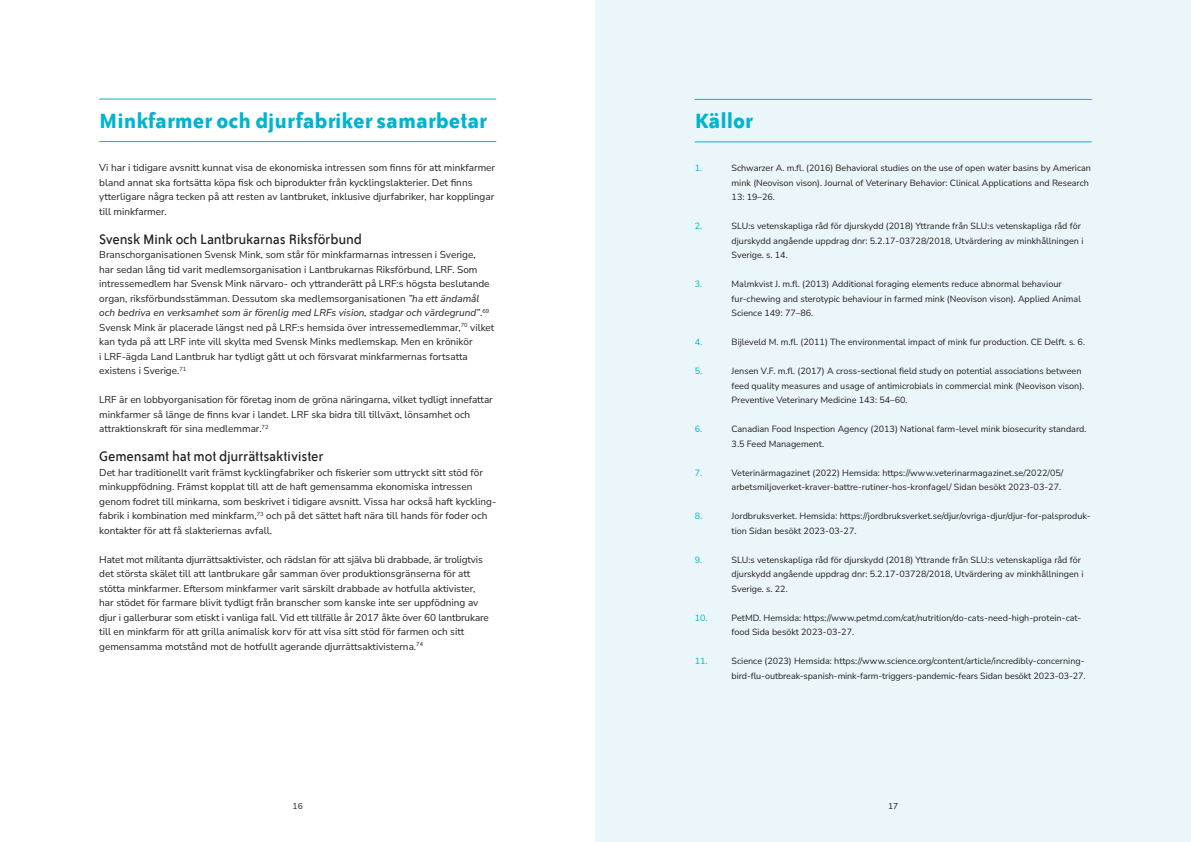
<style>
.page{position:relative;width:1191px;height:842px;background:#fff}
.page>*{position:absolute;margin:0;border:0;box-sizing:border-box;transform-origin:0 0}
.t1{font:700 24px "ITC Bailey Sans Com";color:#00b4d1}
.t2{font:16px "ITC Bailey Sans Com";letter-spacing:-.015em;color:#231f20}
.t3{font:10px/14.5px "Nunito Sans";color:#231f20}
.t4{font:9px/14.5px "Nunito Sans";color:#231f20}
.t5{font:9px "Nunito Sans";color:#00b4d1}
.t6{font:8.5px "Nunito Sans";color:#231f20}
.s1{font-style:italic}
</style>
<div class="page">
<hr style="left:99px;top:141px;width:397px;height:1px;background:#00b4d1">
<hr style="left:99px;top:99px;width:397px;height:1px;background:#00b4d1">
<div style="left:595px;top:0;width:596px;height:842px;background:#eaf6f9"></div>
<hr style="left:694px;top:141px;width:397px;height:1px;background:#00b4d1">
<hr style="left:694px;top:99px;width:397px;height:1px;background:#00b4d1">
<h1 class="t1" style="left:99px;top:106px;width:389px">Minkfarmer och djurfabriker samarbetar</h1>
<p class="t3" style="left:99px;top:160px;width:397px">Vi har i tidigare avsnitt kunnat visa de ekonomiska intressen som finns för att minkfarmer bland annat ska fortsätta köpa fisk och biprodukter från kycklingslakterier. Det finns ytterligare några tecken på att resten av lantbruket, inklusive djurfabriker, har kopplingar till minkfarmer.</p>
<h2 class="t2" style="left:99px;top:230px;width:264px">Svensk Mink och Lantbrukarnas Riksförbund</h2>
<p class="t3" style="left:99px;top:247px;width:396px">Branschorganisationen Svensk Mink, som står för minkfarmarnas intressen i Sverige,<br>har sedan lång tid varit medlemsorganisation i Lantbrukarnas Riksförbund, LRF. Som intressemedlem har Svensk Mink närvaro- och yttranderätt på LRF:s högsta beslutande organ, riksförbundsstämman. Dessutom ska medlemsorganisationen <span class="s1">”ha ett ändamål och bedriva en verksamhet som är förenlig med LRFs vision, stadgar och värdegrund”</span>.<sup>69<br></sup>Svensk Mink är placerade längst ned på LRF:s hemsida över intressemedlemmar,<sup>70</sup> vilket kan tyda på att LRF inte vill skylta med Svensk Minks medlemskap. Men en krönikör<br>i LRF-ägda Land Lantbruk har tydligt gått ut och försvarat minkfarmernas fortsatta existens i Sverige.<sup>71</sup></p>
<p class="t3" style="left:99px;top:392px;width:395px">LRF är en lobbyorganisation för företag inom de gröna näringarna, vilket tydligt innefattar minkfarmer så länge de finns kvar i landet. LRF ska bidra till tillväxt, lönsamhet och attraktionskraft för sina medlemmar.<sup>72</sup></p>
<h2 class="t2" style="left:99px;top:447px;width:226px">Gemensamt hat mot djurrättsaktivister</h2>
<p class="t3" style="left:99px;top:464px;width:398px">Det har traditionellt varit främst kycklingfabriker och fiskerier som uttryckt sitt stöd för minkuppfödning. Främst kopplat till att de haft gemensamma ekonomiska intressen genom fodret till minkarna, som beskrivet i tidigare avsnitt. Vissa har också haft kyckling&shy;fabrik i kombination med minkfarm,<sup>73</sup> och på det sättet haft nära till hands för foder och kontakter för att få slakteriernas avfall.</p>
<p class="t3" style="left:99px;top:551px;width:391px">Hatet mot militanta djurrättsaktivister, och rädslan för att själva bli drabbade, är troligtvis det största skälet till att lantbrukare går samman över produktionsgränserna för att stötta minkfarmer. Eftersom minkfarmer varit särskilt drabbade av hotfulla aktivister, har stödet för farmare blivit tydligt från branscher som kanske inte ser uppfödning av djur i gallerburar som etiskt i vanliga fall. Vid ett tillfälle år 2017 åkte över 60 lantbrukare till en minkfarm för att grilla animalisk korv för att visa sitt stöd för farmen och sitt gemensamma motstånd mot de hotfullt agerande djurrättsaktivisterna.<sup>74</sup></p>
<h1 class="t1" style="left:694px;top:106px;width:60px">Källor</h1>
<p class="t5" style="left:694px;top:162px;width:9px">1.</p>
<p class="t4" style="left:731px;top:160px;width:361px">Schwarzer A. m.fl. (2016) Behavioral studies on the use of open water basins by American mink (Neovison vison). Journal of Veterinary Behavior: Clinical Applications and Research<br>13: 19–26.</p>
<p class="t4" style="left:731px;top:218px;width:353px">SLU:s vetenskapliga råd för djurskydd (2018) Yttrande från SLU:s vetenskapliga råd för djurskydd angående uppdrag dnr: 5.2.17-03728/2018, Utvärdering av minkhållningen i<br>Sverige. s. 14.</p>
<p class="t4" style="left:731px;top:276px;width:351px">Malmkvist J. m.fl. (2013) Additional foraging elements reduce abnormal behaviour fur-chewing and sterotypic behaviour in farmed mink (Neovison vison). Applied Animal<br>Science 149: 77–86.</p>
<p class="t4" style="left:731px;top:334px;width:355px">Bijleveld M. m.fl. (2011) The environmental impact of mink fur production. CE Delft. s. 6.</p>
<p class="t4" style="left:731px;top:363px;width:354px">Jensen V.F. m.fl. (2017) A cross-sectional field study on potential associations between feed quality measures and usage of antimicrobials in commercial mink (Neovison vison).<br>Preventive Veterinary Medicine 143: 54–60.</p>
<p class="t4" style="left:731px;top:421px;width:356px">Canadian Food Inspection Agency (2013) National farm-level mink biosecurity standard.<br>3.5 Feed Management.</p>
<p class="t4" style="left:731px;top:465px;width:333px">Veterinärmagazinet (2022) Hemsida: https://www.veterinarmagazinet.se/2022/05/ arbetsmiljoverket-kraver-battre-rutiner-hos-kronfagel/ Sidan besökt 2023-03-27.</p>
<p class="t4" style="left:731px;top:508px;width:360px">Jordbruksverket. Hemsida: https://jordbruksverket.se/djur/ovriga- djur/djur-for-palsproduk&shy;tion Sidan besökt 2023-03-27.</p>
<p class="t4" style="left:731px;top:552px;width:353px">SLU:s vetenskapliga råd för djurskydd (2018) Yttrande från SLU:s vetenskapliga råd för djurskydd angående uppdrag dnr: 5.2.17-03728/2018, Utvärdering av minkhållningen i<br>Sverige. s. 22.</p>
<p class="t4" style="left:731px;top:610px;width:350px">PetMD. Hemsida: https://www.petmd.com/cat/nutrition/do- cats-need-high-protein- cat&shy;food Sida besökt 2023-03-27.</p>
<p class="t4" style="left:731px;top:653px;width:355px">Science (2023) Hemsida: https://www.science.org/content/article/incredibly- concerning&shy;bird-flu-outbreak-spanish-mink-farm-triggers-pandemic-fears Sidan besökt 2023-03-27.</p>
<p class="t5" style="left:694px;top:220px;width:9px">2.</p>
<p class="t5" style="left:694px;top:278px;width:9px">3.</p>
<p class="t5" style="left:694px;top:336px;width:9px">4.</p>
<p class="t5" style="left:694px;top:365px;width:9px">5.</p>
<p class="t5" style="left:694px;top:423px;width:9px">6.</p>
<p class="t5" style="left:694px;top:466px;width:9px">7.</p>
<p class="t5" style="left:694px;top:510px;width:9px">8.</p>
<p class="t5" style="left:694px;top:553px;width:9px">9.</p>
<p class="t5" style="left:694px;top:611px;width:14px">10.</p>
<p class="t5" style="left:694px;top:655px;width:14px">11.</p>
<p class="t6" style="left:293px;top:800px;width:12px">16</p>
<p class="t6" style="left:888px;top:800px;width:12px">17</p>
</div>
